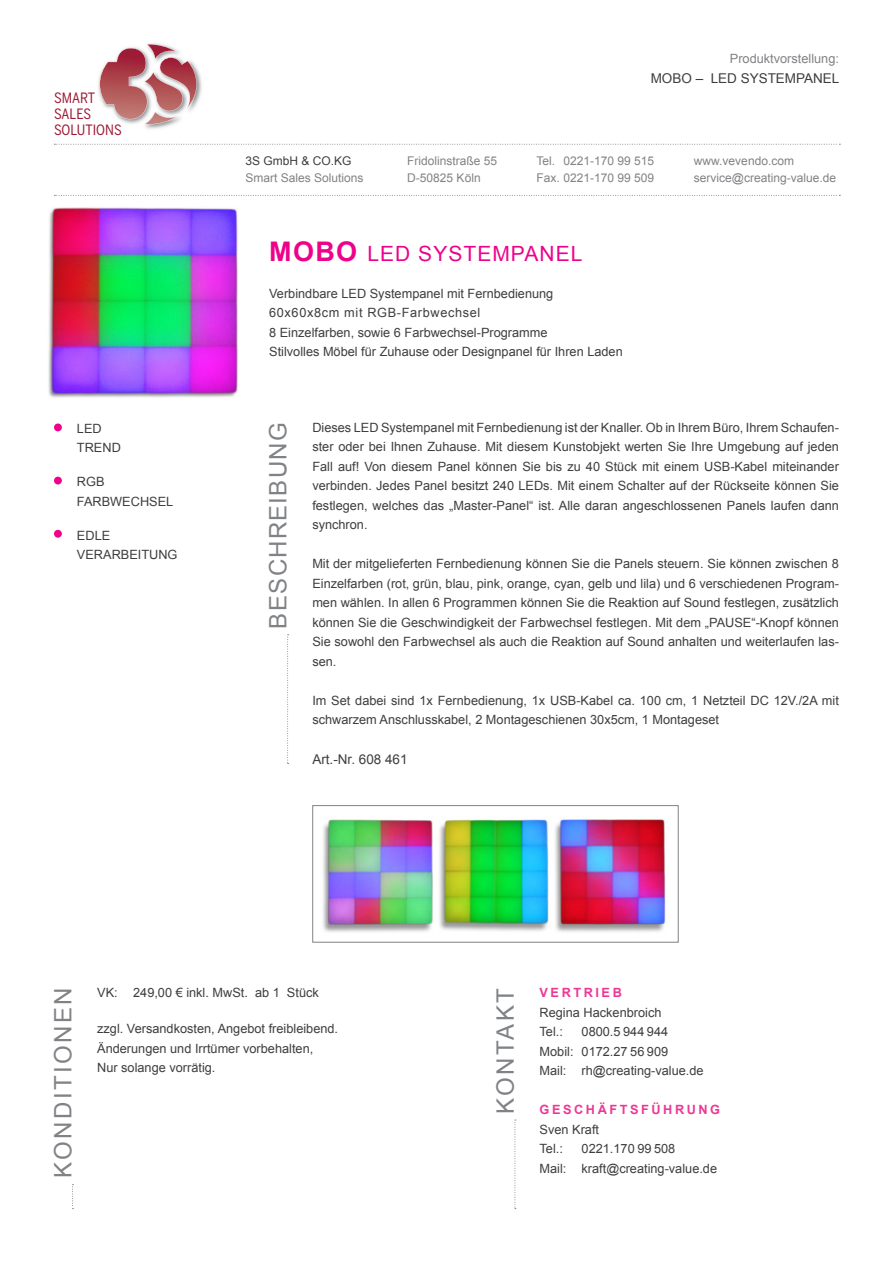
<style>
.page{position:relative;width:893px;height:1263px;background:#fff}
.page>*{position:absolute;margin:0;border:0;box-sizing:border-box;transform-origin:0 0}
.t1{font:24px "Arial";letter-spacing:.1em;color:#808285}
.t2{font:24px "Arial";letter-spacing:.05em;color:#808285}
.t3{font:21px "Arial";letter-spacing:.05em;color:#ed028c}
.t4{font:14.1px/15.8px "Benton Sans Cond";color:#9e1b35}
.t5{font:13.5px "Arial";color:#3e3e3f}
.t6{font:12.75px/19.5px "Arial";color:#3e3e3f}
.t7{font:700 12.75px "Arial";letter-spacing:.2em;color:#ed3896}
.t8{font:12.75px "Arial";color:#808285}
.t9{font:12px/16.5px "Arial";color:#808285}
.t10{font:12px "Arial";color:#3e3e3f}
.s1{font-weight:700;font-size:27px}
</style>
<div class="page">
<svg style="left:54px;top:195px;width:786px;height:1px"></svg>
<svg style="left:54px;top:144px;width:786px;height:1px"></svg>
<img style="left:98px;top:43px;width:104px;height:86px">
<svg style="left:100px;top:44px;width:97px;height:80px"></svg>
<svg style="left:287px;top:634px;width:2px;height:130px"></svg>
<div style="left:54px;top:423px;width:8px;height:8px;background:#ed028c;border-radius:50%"></div>
<div style="left:54px;top:477px;width:8px;height:7px;background:#ed028c;border-radius:50%"></div>
<div style="left:54px;top:530px;width:8px;height:8px;background:#ed028c;border-radius:50%"></div>
<svg style="left:72px;top:1184px;width:1px;height:25px"></svg>
<svg style="left:514px;top:1120px;width:2px;height:89px"></svg>
<img style="left:323px;top:819px;width:343px;height:113px">
<div style="left:312px;top:805px;width:367px;height:137px;border:1px solid #808285"></div>
<img style="left:48px;top:207px;width:190px;height:191px">
<p class="t4" style="left:54px;top:90px;width:69px">SMART<br>SALES<br>SOLUTIONS</p>
<p class="t6" style="left:77px;top:419px;width:45px">LED<br>TREND</p>
<p class="t6" style="left:77px;top:472px;width:98px">RGB<br>FARBWECHSEL</p>
<p class="t6" style="left:77px;top:526px;width:102px">EDLE<br>VERARBEITUNG</p>
<p class="t10" style="left:245px;top:153px;width:108px">3S GmbH &amp; CO.KG</p>
<p class="t9" style="left:245px;top:169px;width:120px">Smart Sales Solutions</p>
<p class="t9" style="left:407px;top:153px;width:92px">Fridolinstraße 55<br>D-50825 Köln</p>
<p class="t8" style="left:730px;top:50px;width:111px">Produktvorstellung:</p>
<p class="t5" style="left:651px;top:69px;width:190px">MOBO – LED SYSTEMPANEL</p>
<p class="t9" style="left:536px;top:153px;width:119px">Tel. 0221-170 99 515<br>Fax. 0221-170 99 509</p>
<p class="t9" style="left:694px;top:153px;width:144px">www.vevendo.com service@creating-value.de</p>
<h2 class="t3" style="left:269px;top:240px;width:315px"><span class="s1">MOBO</span> LED SYSTEMPANEL</h2>
<p class="t6" style="left:269px;top:284px;width:355px">Verbindbare LED Systempanel mit Fernbedienung 60x60x8cm mit RGB-Farbwechsel<br>8 Einzelfarben, sowie 6 Farbwechsel-Programme<br>Stilvolles Möbel für Zuhause oder Designpanel für Ihren Laden</p>
<h1 class="t2" style="left:262px;top:629px;width:208px;rotate:-90deg">BESCHREIBUNG</h1>
<p class="t6" style="left:312px;top:418px;width:528px;text-align:justify">Dieses LED Systempanel mit Fernbedienung ist der Knaller. Ob in Ihrem Büro, Ihrem Schaufen&shy;ster oder bei Ihnen Zuhause. Mit diesem Kunstobjekt werten Sie Ihre Umgebung auf jeden Fall auf! Von diesem Panel können Sie bis zu 40 Stück mit einem USB-Kabel miteinander verbinden. Jedes Panel besitzt 240 LEDs. Mit einem Schalter auf der Rückseite können Sie festlegen, welches das „Master-Panel“ ist. Alle daran angeschlossenen Panels laufen dann synchron.</p>
<p class="t6" style="left:312px;top:554px;width:528px;text-align:justify">Mit der mitgelieferten Fernbedienung können Sie die Panels steuern. Sie können zwischen 8<br>Einzelfarben (rot, grün, blau, pink, orange, cyan, gelb und lila) und 6 verschiedenen Program&shy;men wählen. In allen 6 Programmen können Sie die Reaktion auf Sound festlegen, zusätzlich können Sie die Geschwindigkeit der Farbwechsel festlegen. Mit dem „PAUSE“-Knopf können Sie sowohl den Farbwechsel als auch die Reaktion auf Sound anhalten und weiterlaufen las&shy;sen.</p>
<p class="t6" style="left:312px;top:691px;width:528px">Im Set dabei sind 1x Fernbedienung, 1x USB-Kabel ca. 100 cm, 1 Netzteil DC 12V./2A mit schwarzem Anschlusskabel, 2 Montageschienen 30x5cm, 1 Montageset</p>
<p class="t5" style="left:312px;top:750px;width:97px">Art.-Nr. 608 461</p>
<p class="t6" style="left:97px;top:983px;width:223px">VK: 249,00 € inkl. MwSt. ab 1 Stück</p>
<p class="t6" style="left:97px;top:1019px;width:242px">zzgl. Versandkosten, Angebot freibleibend.<br>Änderungen und Irrtümer vorbehalten,<br>Nur solange vorrätig.</p>
<h1 class="t1" style="left:47px;top:1178px;width:192px;rotate:-90deg">KONDITIONEN</h1>
<p class="t7" style="left:540px;top:984px;width:84px">VERTRIEB</p>
<h1 class="t1" style="left:490px;top:1114px;width:127px;rotate:-90deg">KONTAKT</h1>
<p class="t6" style="left:540px;top:1002px;width:123px">Regina Hackenbroich<br>Tel.:</p>
<p class="t6" style="left:540px;top:1022px;width:166px;text-indent:42px">0800.5 944 944<br>Mobil: 0172.27 56 909<br>Mail: rh@creating-value.de</p>
<p class="t7" style="left:540px;top:1101px;width:182px">GESCHÄFTSFÜHRUNG</p>
<p class="t6" style="left:540px;top:1119px;width:61px">Sven Kraft<br>Tel.:</p>
<p class="t6" style="left:540px;top:1139px;width:179px;text-align:center">0221.170 99 508<br>Mail: kraft@creating-value.de</p>
</div>
